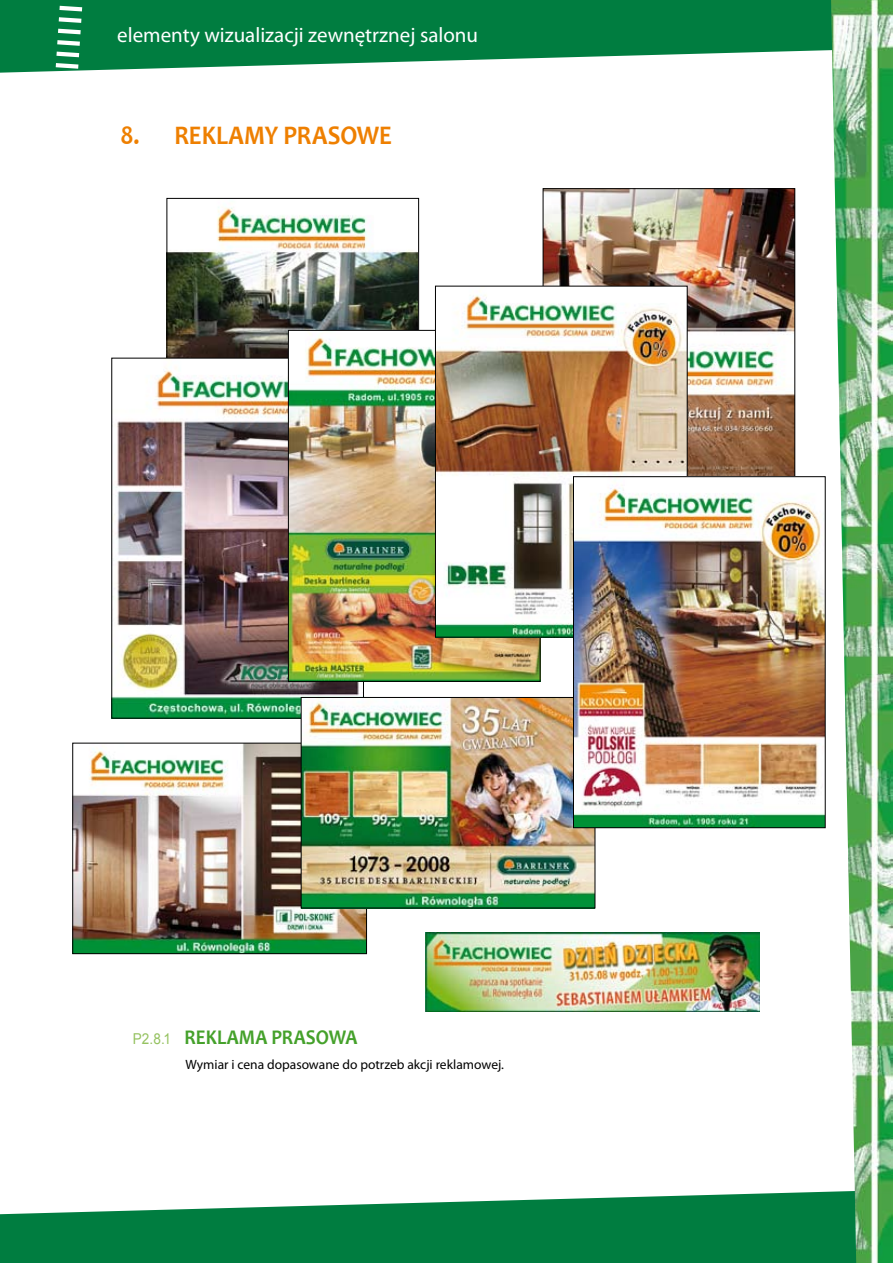
<style>
.page{position:relative;width:893px;height:1263px;background:#fff}
.page>*{position:absolute;margin:0;border:0;box-sizing:border-box;transform-origin:0 0}
.t1{font:700 27px "Candara";letter-spacing:-.005em;color:#ee7f00;scale:.9 1}
.t2{font:21px "Myriad Pro";color:#fff}
.t3{font:700 21px "Candara";color:#45a12b;scale:.9 1}
.t4{font:13.5px "Myriad Pro";color:#000}
.s1{font-family:"Arial";font-weight:400;font-size:15px;color:#95c260}
</style>
<div class="page">
<svg style="left:0;top:1191px;width:831px;height:72px;fill:#007d40"></svg>
<svg style="left:0;top:0;width:831px;height:73px;fill:#007d40"></svg>
<svg style="left:50px;top:0;width:37px;height:73px"></svg>
<img style="left:831px;top:0;width:62px;height:1263px">
<img style="left:168px;top:207px;width:249px;height:151px">
<img style="left:545px;top:190px;width:248px;height:286px">
<img style="left:113px;top:360px;width:249px;height:356px">
<img style="left:74px;top:745px;width:291px;height:207px">
<div style="left:72px;top:743px;width:295px;height:211px;border:1px solid #000"></div>
<img style="left:303px;top:699px;width:290px;height:207px">
<div style="left:301px;top:697px;width:294px;height:211px;border:1px solid #000"></div>
<img style="left:290px;top:332px;width:248px;height:348px">
<img style="left:437px;top:288px;width:249px;height:347px">
<div style="left:435px;top:286px;width:253px;height:351px;border:1px solid #000"></div>
<img style="left:575px;top:478px;width:249px;height:348px">
<div style="left:573px;top:476px;width:253px;height:352px;border:1px solid #000"></div>
<img style="left:426px;top:932px;width:333px;height:80px">
<h2 class="t2" style="left:117px;top:22px;width:362px">elementy wizualizacji zewnętrznej salonu</h2>
<h1 class="t1" style="left:120px;top:119px;width:303px">8. REKLAMY PRASOWE</h1>
<h2 class="t3" style="left:133px;top:1025px;width:251px"><span class="s1">P2.8.1</span> REKLAMA PRASOWA</h2>
<p class="t4" style="left:186px;top:1056px;width:320px">Wymiar i cena dopasowane do potrzeb akcji reklamowej.</p>
</div>
